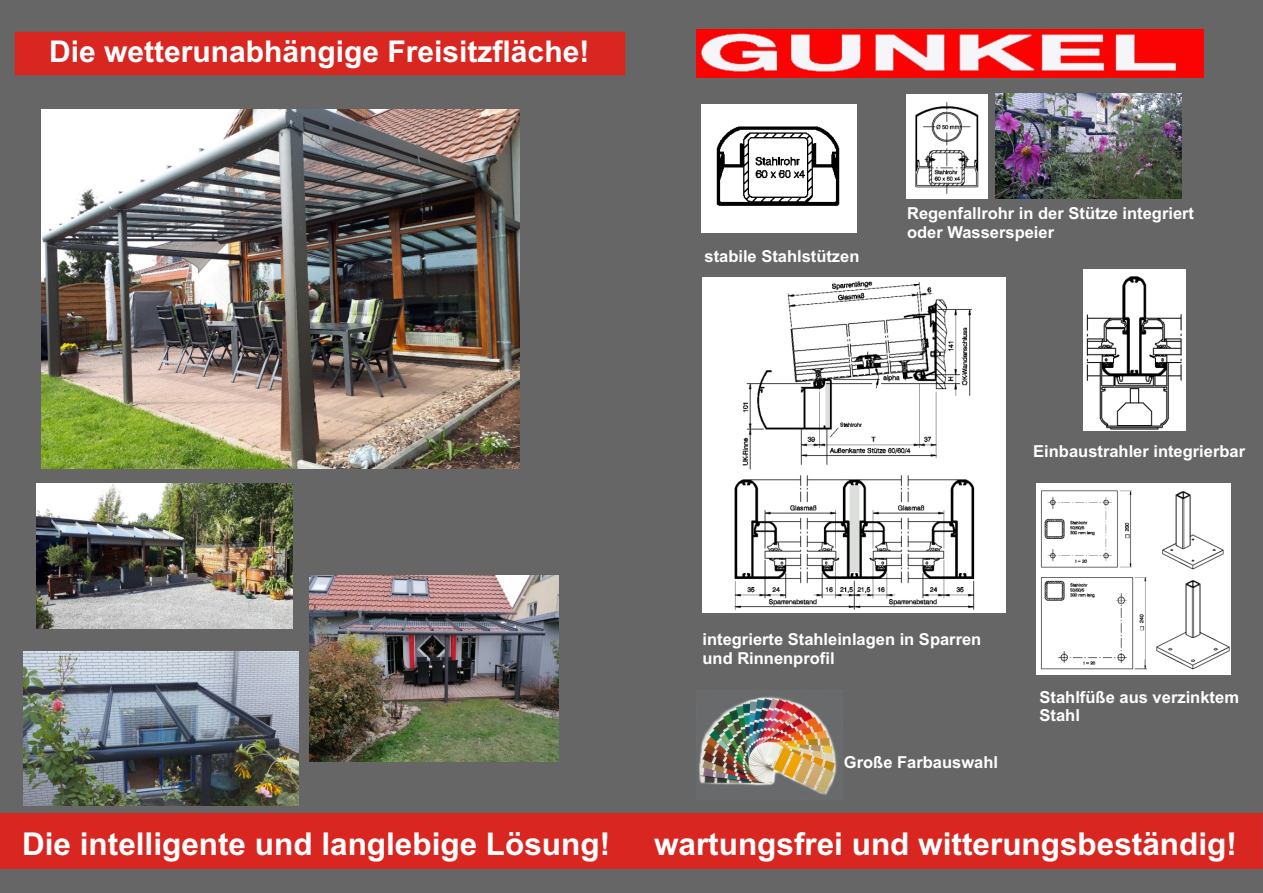
<style>
.page{position:relative;width:1263px;height:893px;background:#666}
.page>*{position:absolute;margin:0;border:0;box-sizing:border-box;transform-origin:0 0}
.t1{font:700 31.5px "Arial";color:#fff}
.t2{font:700 30px "Arial";color:#fff}
.t3{font:700 16.5px/18.5px "Arial";color:#fff}
</style>
<div class="page">
<img style="left:696px;top:29px;width:508px;height:48px">
<div style="left:15px;top:32px;width:610px;height:43px;background:#d92621"></div>
<div style="left:0;top:813px;width:1263px;height:56px;background:#d92621"></div>
<img style="left:702px;top:105px;width:154px;height:127px">
<img style="left:1037px;top:483px;width:194px;height:191px">
<img style="left:702px;top:277px;width:303px;height:336px">
<img style="left:907px;top:94px;width:80px;height:105px">
<img style="left:1083px;top:269px;width:103px;height:162px">
<img style="left:36px;top:484px;width:257px;height:144px">
<img style="left:41px;top:109px;width:479px;height:359px">
<img style="left:310px;top:575px;width:248px;height:187px">
<img style="left:24px;top:651px;width:274px;height:155px">
<img style="left:995px;top:94px;width:186px;height:105px">
<img style="left:697px;top:690px;width:146px;height:110px">
<h2 class="t2" style="left:49px;top:40px;width:542px">Die wetterunabhängige Freisitzfläche!</h2>
<p class="t3" style="left:704px;top:248px;width:156px">stabile Stahlstützen</p>
<p class="t3" style="left:907px;top:206px;width:288px">Regenfallrohr in der Stütze integriert oder Wasserspeier</p>
<p class="t3" style="left:1033px;top:443px;width:213px">Einbaustrahler integrierbar</p>
<p class="t3" style="left:702px;top:632px;width:280px">integrierte Stahleinlagen in Sparren und Rinnenprofil</p>
<p class="t3" style="left:844px;top:754px;width:156px">Große Farbauswahl</p>
<p class="t3" style="left:1039px;top:689px;width:201px">Stahlfüße aus verzinktem<br>Stahl</p>
<h1 class="t1" style="left:22px;top:832px;width:590px">Die intelligente und langlebige Lösung!</h1>
<h1 class="t1" style="left:654px;top:832px;width:584px">wartungsfrei und witterungsbeständig!</h1>
</div>
